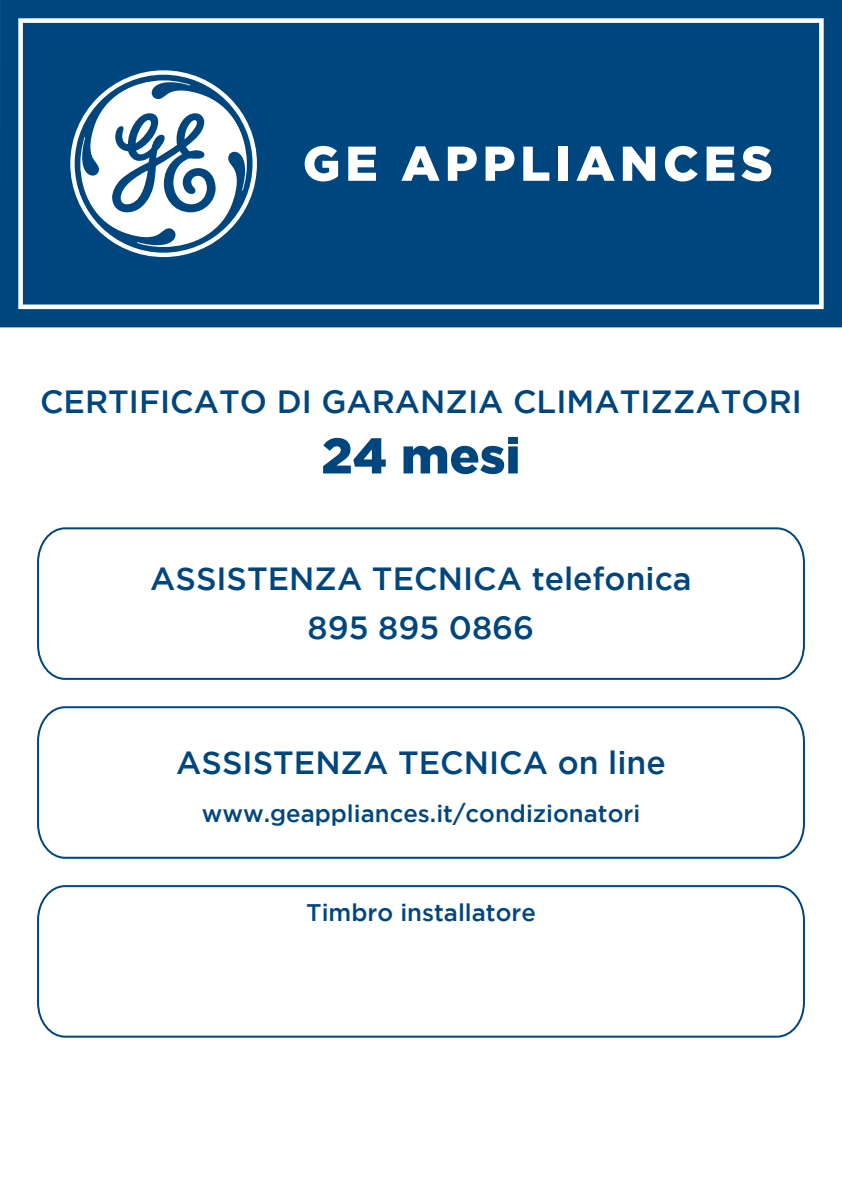
<style>
.page{position:relative;width:842px;height:1191px;background:#fff}
.page>*{position:absolute;margin:0;border:0;box-sizing:border-box;transform-origin:0 0}
.t1{font:900 50px "Gotham";color:#00467e}
.t2{font:500 32px/48px "Gotham";color:#00467e;text-align:center}
.t3{font:500 24px "Gotham";color:#00467e}
</style>
<div class="page">
<svg style="left:37px;top:527px;width:768px;height:153px"></svg>
<div style="left:0;top:0;width:842px;height:327px;background:#00467e"></div>
<div style="left:18px;top:18px;width:806px;height:291px;background:#00467e"></div>
<svg style="left:70px;top:70px;width:187px;height:187px"></svg>
<svg style="left:305px;top:146px;width:33px;height:35px"></svg>
<svg style="left:348px;top:147px;width:28px;height:34px"></svg>
<svg style="left:401px;top:146px;width:39px;height:35px"></svg>
<svg style="left:448px;top:147px;width:29px;height:34px"></svg>
<svg style="left:486px;top:147px;width:28px;height:34px"></svg>
<svg style="left:523px;top:147px;width:26px;height:34px"></svg>
<div style="left:558px;top:147px;width:10px;height:34px;background:#fff"></div>
<svg style="left:576px;top:146px;width:39px;height:35px"></svg>
<svg style="left:623px;top:147px;width:32px;height:34px"></svg>
<svg style="left:665px;top:146px;width:33px;height:35px"></svg>
<svg style="left:707px;top:147px;width:27px;height:34px"></svg>
<svg style="left:741px;top:146px;width:30px;height:35px"></svg>
<svg style="left:37px;top:706px;width:768px;height:153px"></svg>
<svg style="left:37px;top:885px;width:768px;height:153px"></svg>
<p class="t2" style="left:40px;top:377px;width:763px">CERTIFICATO DI GARANZIA CLIMATIZZATORI</p>
<h1 class="t1" style="left:321px;top:427px;width:200px">24 mesi</h1>
<p class="t2" style="left:150px;top:554px;width:543px">ASSISTENZA TECNICA telefonica<br>895 895 0866</p>
<p class="t2" style="left:176px;top:737px;width:491px">ASSISTENZA TECNICA on line</p>
<p class="t3" style="left:202px;top:799px;width:440px">www.geappliances.it/condizionatori</p>
<p class="t3" style="left:306px;top:898px;width:231px">Timbro installatore</p>
</div>
